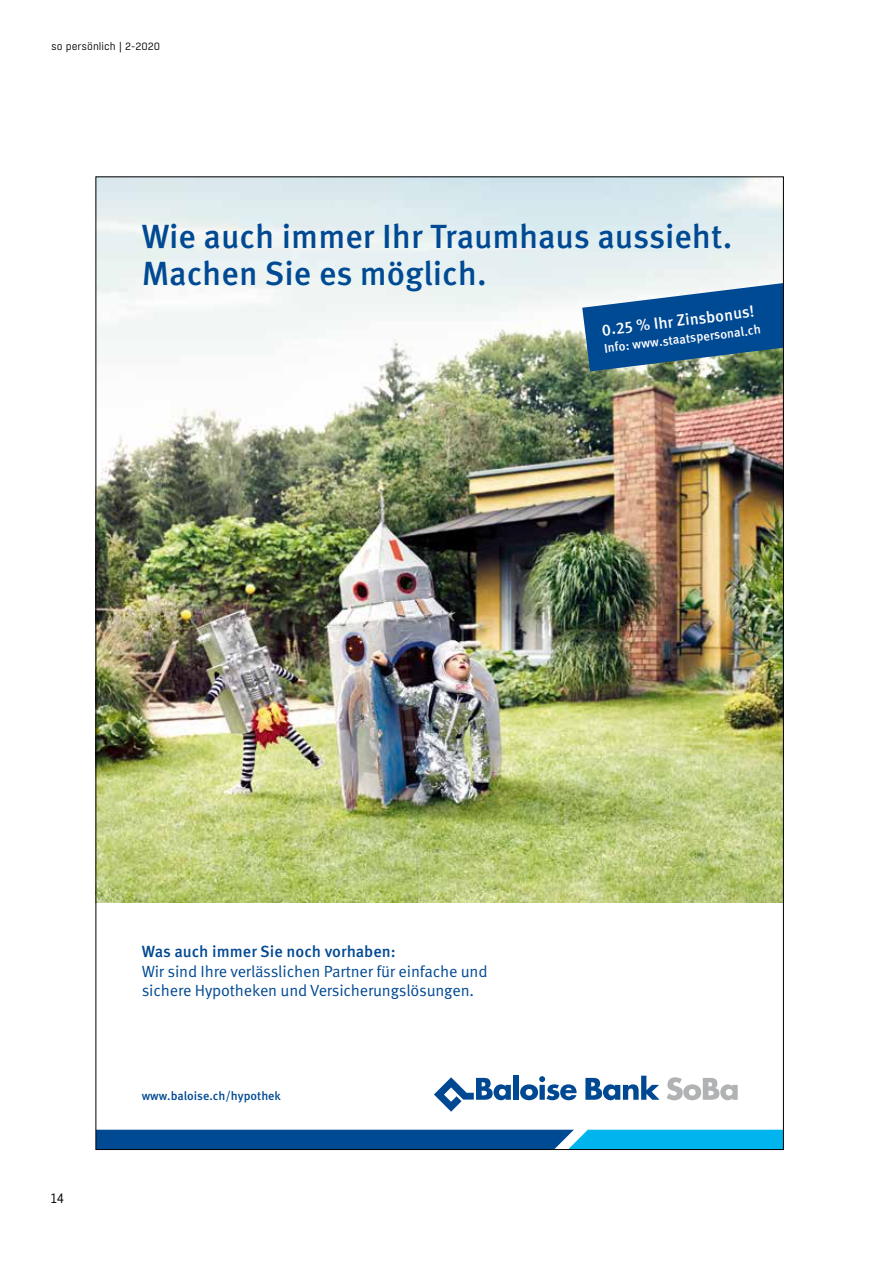
<style>
.page{position:relative;width:893px;height:1263px;background:#fff}
.page>*{position:absolute;margin:0;border:0;box-sizing:border-box;transform-origin:0 0}
.t1{font:500 33.45px/36.9px "Meta OT";color:#004993}
.t2{font:16.2px/19.6px "Meta OT Norm";letter-spacing:-.01em;color:#004993}
.t3{font:500 16.2px "Meta OT";color:#004993}
.t4{font:500 16.2px "Meta OT";color:#fff}
.t5{font:13.5px "Boxed";color:#000}
.t6{font:500 12.75px "Meta OT";color:#fff}
.t7{font:500 12.15px "Meta OT";color:#004993}
.t8{font:10.5px "Boxed";color:#000}
</style>
<div class="page">
<img style="left:98px;top:179px;width:684px;height:724px">
<svg style="left:434px;top:1077px;width:77px;height:35px"></svg>
<div style="left:513px;top:1076px;width:6px;height:24px;background:#004892"></div>
<svg style="left:520px;top:1076px;width:57px;height:24px"></svg>
<svg style="left:585px;top:1076px;width:75px;height:24px"></svg>
<svg style="left:667px;top:1077px;width:71px;height:23px"></svg>
<svg style="left:582px;top:283px;width:200px;height:88px;background:#366d9d"></svg>
<svg style="left:98px;top:1130px;width:684px;height:18px;background:#056caf"></svg>
<p class="t8" style="left:51px;top:40px;width:111px">so persönlich | 2-2020</p>
<h1 class="t1" style="left:142px;top:218px;width:592px">Wie auch immer Ihr Traumhaus aussieht.<br>Machen Sie es möglich.</h1>
<p class="t4" style="left:601px;top:320px;width:155px;rotate:-7deg">0.25 % Ihr Zinsbonus!</p>
<p class="t6" style="left:603px;top:341px;width:159px;rotate:-7deg">Info: www.staatspersonal.ch</p>
<p class="t5" style="left:51px;top:1189px;width:14px">14</p>
<p class="t3" style="left:142px;top:941px;width:256px">Was auch immer Sie noch vorhaben:</p>
<p class="t2" style="left:142px;top:961px;width:347px">Wir sind Ihre verlässlichen Partner für einfache und sichere Hypotheken und Versicherungslösungen.</p>
<p class="t7" style="left:142px;top:1088px;width:141px">www.baloise.ch/hypothek</p>
</div>
